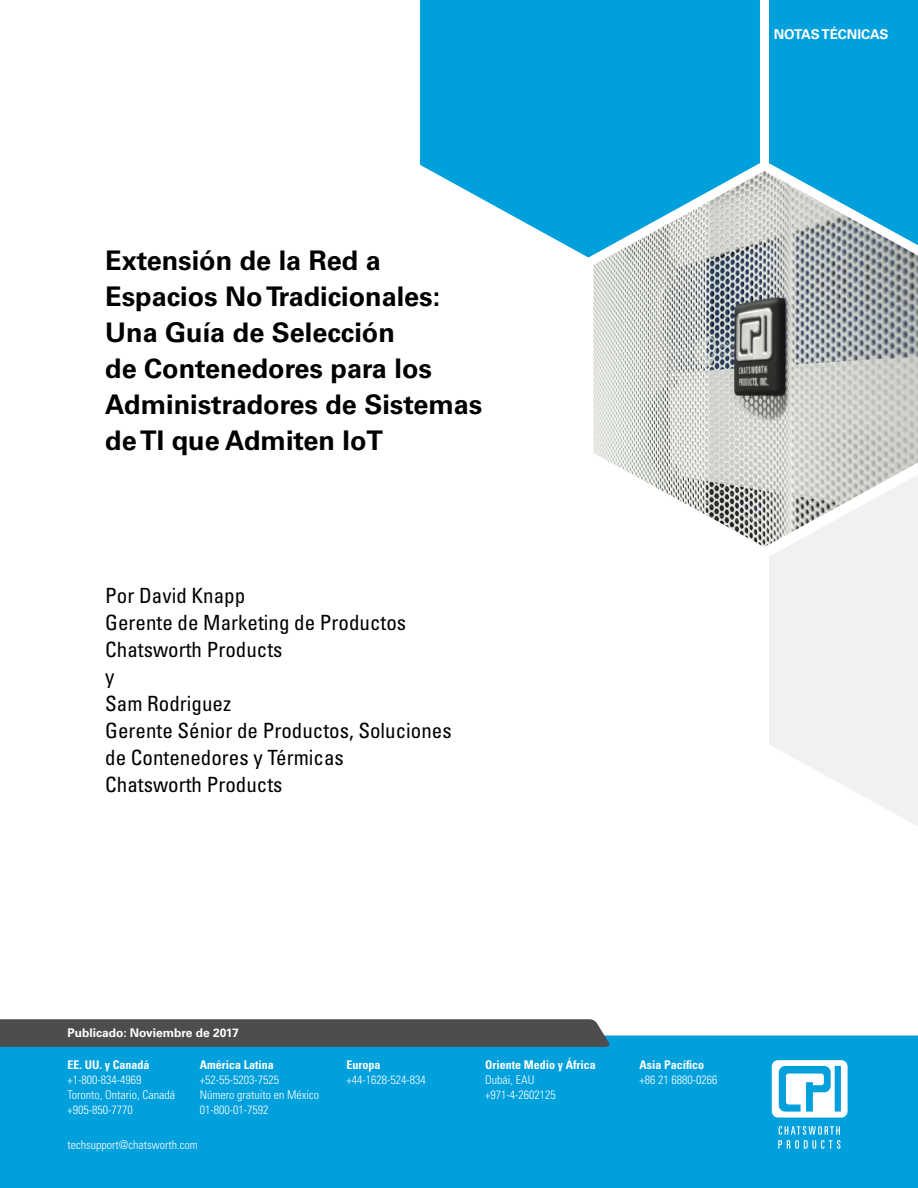
<style>
.page{position:relative;width:918px;height:1188px;background:#fff}
.page>*{position:absolute;margin:0;border:0;box-sizing:border-box;transform-origin:0 0}
.t1{font:700 27px/36px "Univers LT Std";color:#000}
.t2{font:condensed 21px/27px "Univers LT Std";color:#000}
.t3{font:700 13.5px "Univers LT Std";color:#fff}
.t4{font:300 condensed 12px/15px "Univers LT Std";color:#fff}
.t5{font:700 condensed 12px "Univers LT Std";color:#fff}
.t6{font:700 12px "Univers LT Std";color:#fff}
</style>
<div class="page">
<div style="left:0;top:1035px;width:918px;height:153px;background:#00a0dd"></div>
<svg style="left:778px;top:1126px;width:63px;height:23px"></svg>
<svg style="left:772px;top:1060px;width:76px;height:58px"></svg>
<svg style="left:0;top:1019px;width:610px;height:28px;background:#4f5052"></svg>
<svg style="left:420px;top:0;width:332px;height:252px;background:#1aa9e0"></svg>
<div style="left:752px;top:0;width:166px;height:156px;background:#00a0dd"></div>
<svg style="left:577px;top:156px;width:341px;height:384px"></svg>
<svg style="left:752px;top:447px;width:166px;height:379px"></svg>
<h1 class="t1" style="left:105px;top:243px;width:379px">Extensión de la Red a<br>Espacios No Tradicionales:<br>Una Guía de Selección<br>de Contenedores para los<br>Administradores de Sistemas de TI que Admiten IoT</h1>
<h2 class="t2" style="left:105px;top:581px;width:348px">Por David Knapp<br>Gerente de Marketing de Productos<br>Chatsworth Products<br>y<br>Sam Rodriguez<br>Gerente Sénior de Productos, Soluciones de Contenedores y Térmicas<br>Chatsworth Products</h2>
<p class="t3" style="left:774px;top:27px;width:116px">NOTAS TÉCNICAS</p>
<p class="t6" style="left:68px;top:1026px;width:173px">Publicado: Noviembre de 2017</p>
<p class="t5" style="left:68px;top:1057px;width:83px">EE. UU. y Canadá</p>
<p class="t4" style="left:68px;top:1072px;width:109px">+1-800-834-4969<br>Toronto, Ontario, Canadá +905-850-7770</p>
<p class="t4" style="left:68px;top:1137px;width:132px">techsupport@chatsworth.com</p>
<p class="t5" style="left:200px;top:1057px;width:75px">América Latina</p>
<p class="t4" style="left:200px;top:1072px;width:121px">+52-55-5203-7525<br>Número gratuito en México<br>01-800-01-7592</p>
<p class="t5" style="left:346px;top:1057px;width:35px">Europa</p>
<p class="t4" style="left:346px;top:1072px;width:81px">+44-1628-524-834</p>
<p class="t5" style="left:485px;top:1057px;width:112px">Oriente Medio y África</p>
<p class="t4" style="left:485px;top:1072px;width:72px">Dubái, EAU +971-4-2602125</p>
<p class="t5" style="left:639px;top:1057px;width:66px">Asia Pacífico</p>
<p class="t4" style="left:639px;top:1072px;width:79px">+86 21 6880-0266</p>
</div>
